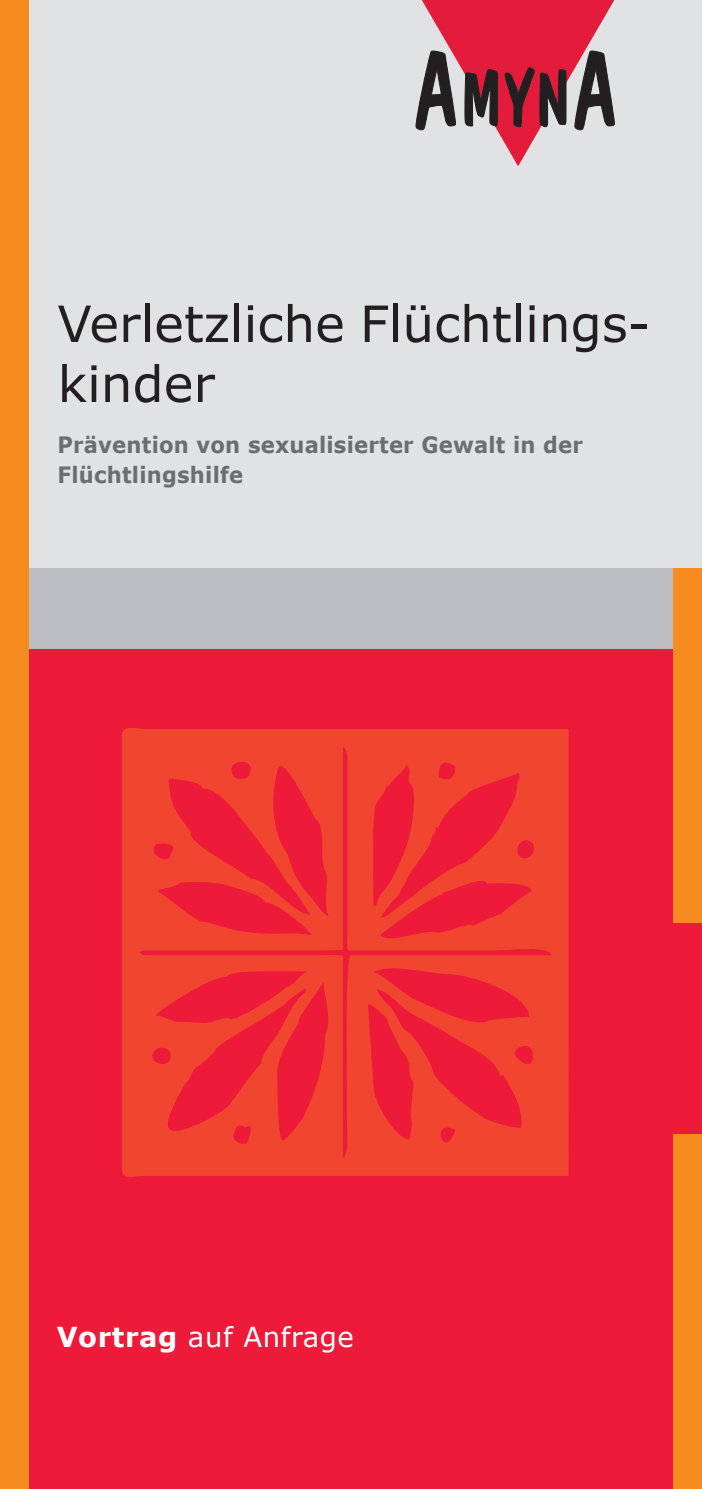
<style>
.page{position:relative;width:702px;height:1489px;background:#fff}
.page>*{position:absolute;margin:0;border:0;box-sizing:border-box;transform-origin:0 0}
.t1{font:50px/60px "Verdana";color:#231f20}
.t2{font:27.5px "Verdana";letter-spacing:.02em;color:#fff}
.t3{font:700 22.5px/30px "Verdana";letter-spacing:.01em;color:#6c6d70;scale:.94 1}
.s1{font-weight:700}
</style>
<div class="page">
<div style="left:0;top:0;width:702px;height:1488px;background:#e1e2e4"></div>
<div style="left:0;top:568px;width:702px;height:85px;background:#bcbdc0"></div>
<div style="left:2px;top:650px;width:700px;height:838px;background:#ed1a3a"></div>
<div style="left:673px;top:568px;width:29px;height:355px;background:#f68b1f"></div>
<div style="left:673px;top:1134px;width:29px;height:354px;background:#f68b1f"></div>
<div style="left:0;top:0;width:28px;height:1488px;background:#f68b1f"></div>
<svg style="left:415px;top:0;width:200px;height:166px"></svg>
<svg style="left:122px;top:728px;width:446px;height:449px;fill:#f0462f"></svg>
<p class="t1" style="left:57px;top:293px;width:594px">Verletzliche Flüchtlings&shy;kinder</p>
<p class="t3" style="left:57px;top:429px;width:560px">Prävention von sexualisierter Gewalt in der<br>Flüchtlingshilfe</p>
<p class="t2" style="left:57px;top:1317px;width:299px"><span class="s1">Vortrag</span> auf Anfrage</p>
</div>
